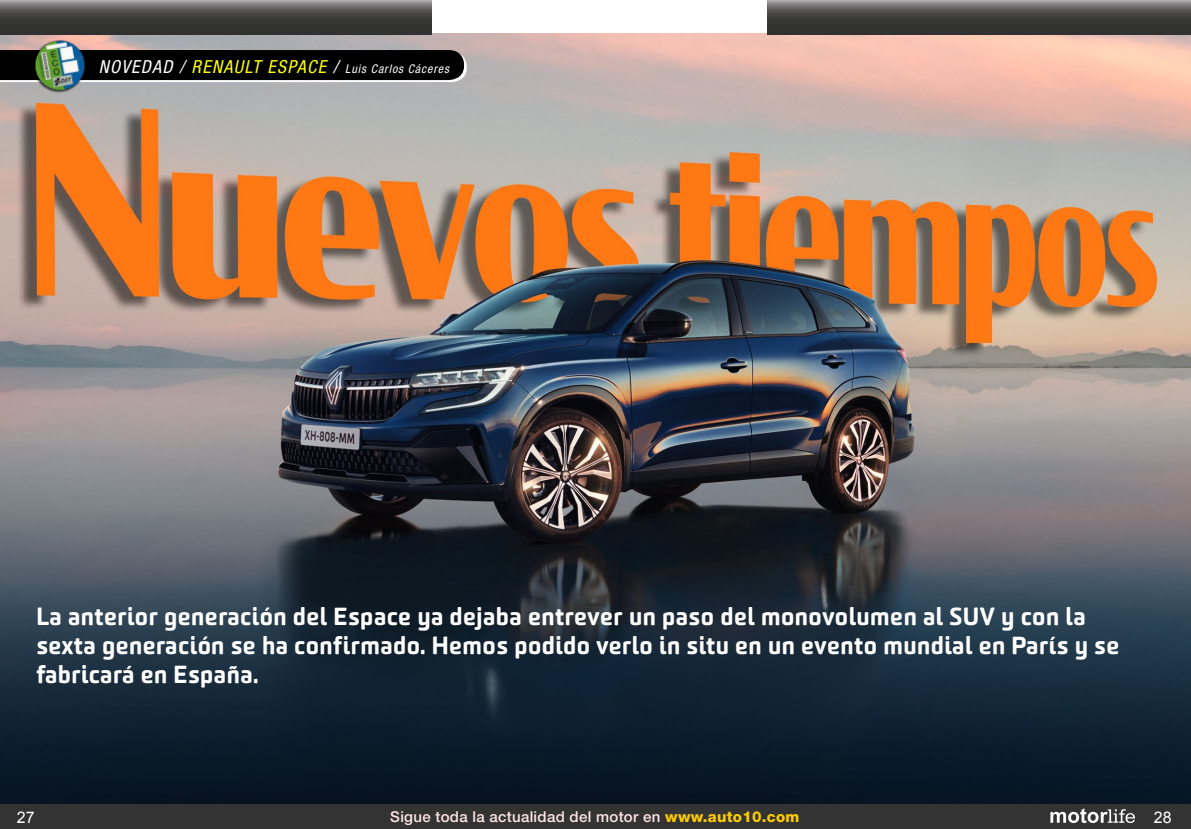
<style>
.page{position:relative;width:1191px;height:829px;background:#fff}
.page>*{position:absolute;margin:0;border:0;box-sizing:border-box;transform-origin:0 0}
.Normal__Web{font:900 24px/28.8px "Sommet Rounded";letter-spacing:.02em;color:#fff}
.t1{font:16px "Arial";color:#fff}
.Texto_Gen{font:500 15px "Helvetica Neue LT Std";letter-spacing:.02em;color:#ffe6e6}
.t2{font:italic condensed 12px "Helvetica Neue LT Std";letter-spacing:.075em;color:#fff}
.s1{font-size:18px}
.s2{font-size:18px;color:#ff0}
.s3{font-weight:800;color:#fecc00}
</style>
<div class="page">
<img style="left:0;top:34px;width:1191px;height:769px">
<div style="left:0;top:804px;width:1191px;height:24px;background:#333"></div>
<svg style="left:1050px;top:808px;width:85px;height:14px"></svg>
<svg style="left:0;top:0;width:431px;height:35px;background:#4f4e4d"></svg>
<svg style="left:768px;top:0;width:423px;height:35px;background:#4f4e4d"></svg>
<svg style="left:0;top:50px;width:467px;height:32px;background:#121212"></svg>
<img style="left:30px;top:36px;width:60px;height:60px">
<p class="t2" style="left:99px;top:62px;width:352px"><span class="s1">NOVEDAD /</span> <span class="s2">RENAULT ESPACE</span> <span class="s1">/</span> Luis Carlos Cáceres</p>
<p class="Normal__Web" style="left:36px;top:601px;width:1084px">La anterior generación del Espace ya dejaba entrever un paso del monovolumen al SUV y con la sexta generación se ha confirmado. Hemos podido verlo in situ en un evento mundial en París y se fabricará en España.</p>
<p class="t1" style="left:17px;top:806px;width:19px">27</p>
<p class="Texto_Gen" style="left:390px;top:807px;width:411px">Sigue toda la actualidad del motor en <span class="s3">www.auto10.com</span></p>
<p class="t1" style="left:1153px;top:806px;width:19px">28</p>
</div>
